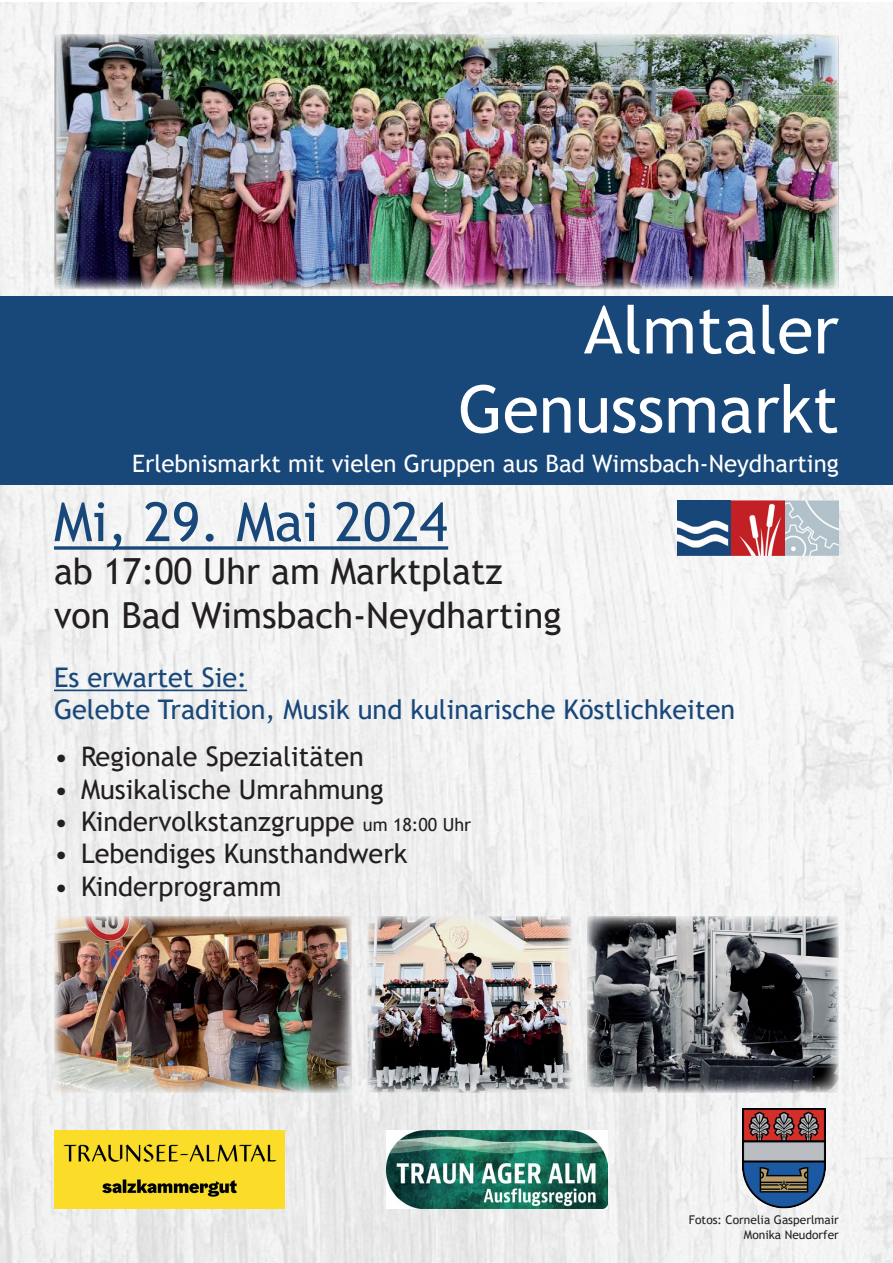
<style>
.page{position:relative;width:893px;height:1263px;background:#fff}
.page>*{position:absolute;margin:0;border:0;box-sizing:border-box;transform-origin:0 0}
.t1{font:66px/79.2px "Trebuchet MS";color:#fff;text-align:right}
.t2{font:54px "Trebuchet MS";color:#184779}
.t3{font:36px/43.2px "Trebuchet MS";color:#231f20}
.t4{font:27px "Trebuchet MS";color:#231f20}
.t5{font:27px/32.4px "Trebuchet MS";color:#184779}
.t6{font:24px "Trebuchet MS";color:#fff}
.t7{font:12px/14.4px "Trebuchet MS";color:#231f20;text-align:right}
.s1{font-size:18px}
</style>
<div class="page">
<img style="left:0;top:2px;width:893px;height:1261px">
<div style="left:0;top:296px;width:893px;height:189px;background:#184779"></div>
<svg style="left:54px;top:546px;width:394px;height:4px;background:#3a628c"></svg>
<hr style="left:54px;top:689px;width:193px;height:2px;background:#184779">
<img style="left:742px;top:1108px;width:84px;height:101px">
<img style="left:54px;top:1130px;width:230px;height:79px">
<img style="left:677px;top:501px;width:162px;height:54px">
<img style="left:54px;top:34px;width:785px;height:255px">
<img style="left:54px;top:916px;width:298px;height:177px">
<img style="left:587px;top:916px;width:252px;height:177px">
<img style="left:368px;top:916px;width:204px;height:177px">
<img style="left:387px;top:1130px;width:221px;height:79px">
<h1 class="t1" style="left:458px;top:290px;width:382px">Almtaler<br>Genussmarkt</h1>
<p class="t6" style="left:132px;top:449px;width:708px">Erlebnismarkt mit vielen Gruppen aus Bad Wimsbach-Neydharting</p>
<h2 class="t2" style="left:54px;top:488px;width:395px">Mi, 29. Mai 2024</h2>
<h3 class="t3" style="left:54px;top:550px;width:509px">ab 17:00 Uhr am Marktplatz von Bad Wimsbach-Neydharting</h3>
<p class="t5" style="left:54px;top:661px;width:683px">Es erwartet Sie:<br>Gelebte Tradition, Musik und kulinarische Köstlichkeiten</p>
<p class="t4" style="left:54px;top:739px;width:311px">• Regionale Spezialitäten</p>
<p class="t4" style="left:54px;top:772px;width:331px">• Musikalische Umrahmung</p>
<p class="t4" style="left:54px;top:804px;width:419px">• Kindervolkstanzgruppe <span class="s1">um 18:00 Uhr</span></p>
<p class="t4" style="left:54px;top:837px;width:355px">• Lebendiges Kunsthandwerk</p>
<p class="t4" style="left:54px;top:869px;width:229px">• Kinderprogramm</p>
<p class="t7" style="left:689px;top:1213px;width:152px">Fotos: Cornelia Gasperlmair<br>Monika Neudorfer</p>
</div>
